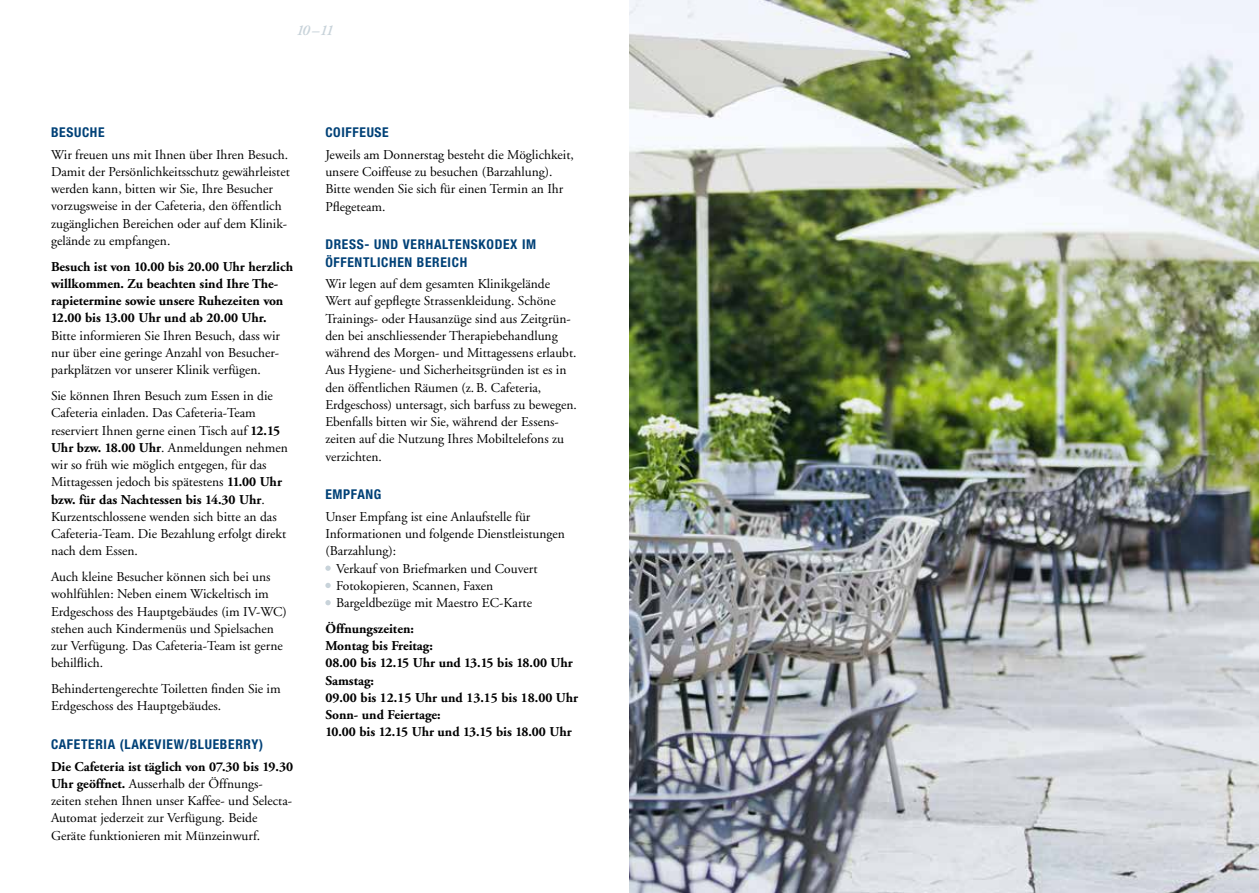
<style>
.page{position:relative;width:1259px;height:893px;background:#fff}
.page>*{position:absolute;margin:0;border:0;box-sizing:border-box;transform-origin:0 0}
.t1{font:italic 600 15px "Adobe Garamond";color:#c8d3da}
.t2{font:13.5px/17.2px "Adobe Garamond";color:#000}
.t3{font:700 13.5px/17.2px "Adobe Garamond";color:#000}
.t4{font:700 condensed 13.5px/17.2px "Helvetica Neue LT Pro";letter-spacing:.05em;color:#004177}
.s1{font-weight:700}
</style>
<div class="page">
<svg style="left:325px;top:565px;width:6px;height:6px"></svg>
<svg style="left:325px;top:583px;width:6px;height:5px"></svg>
<svg style="left:325px;top:600px;width:6px;height:5px"></svg>
<img style="left:629px;top:0;width:630px;height:893px">
<p class="t1" style="left:296px;top:22px;width:39px">10–11</p>
<p class="t4" style="left:51px;top:124px;width:55px">BESUCHE</p>
<p class="t2" style="left:51px;top:146px;width:240px">Wir freuen uns mit Ihnen über Ihren Besuch.<br>Damit der Persönlichkeitsschutz gewährleistet werden kann, bitten wir Sie, Ihre Besucher vorzugsweise in der Cafeteria, den öffentlich zugänglichen Bereichen oder auf dem Klinik&shy;gelände zu empfangen.</p>
<p class="t3" style="left:51px;top:258px;width:243px">Besuch ist von 10.00 bis 20.00 Uhr herzlich willkommen. Zu beachten sind Ihre The&shy;rapietermine sowie unsere Ruhezeiten von 12.00 bis 13.00 Uhr und ab 20.00 Uhr.</p>
<p class="t2" style="left:51px;top:327px;width:230px;text-align:justify">Bitte informieren Sie Ihren Besuch, dass wir nur über eine geringe Anzahl von Besucher&shy;parkplätzen vor unserer Klinik verfügen.</p>
<p class="t2" style="left:51px;top:387px;width:238px">Sie können Ihren Besuch zum Essen in die Cafeteria einladen. Das Cafeteria-Team reserviert Ihnen gerne einen Tisch auf <span class="s1">12.15<br>Uhr bzw. 18.00 Uhr</span>. Anmeldungen nehmen wir so früh wie möglich entgegen, für das Mittagessen jedoch bis spätestens <span class="s1">11.00 Uhr bzw. für das Nachtessen bis 14.30 Uhr</span>.<br>Kurzentschlossene wenden sich bitte an das Cafeteria-Team. Die Bezahlung erfolgt direkt nach dem Essen.</p>
<p class="t2" style="left:51px;top:568px;width:237px">Auch kleine Besucher können sich bei uns wohlfühlen: Neben einem Wickeltisch im Erdgeschoss des Hauptgebäudes (im IV-WC) stehen auch Kindermenüs und Spielsachen zur Verfügung. Das Cafeteria-Team ist gerne behilflich.</p>
<p class="t2" style="left:51px;top:680px;width:231px">Behindertengerechte Toiletten finden Sie im<br>Erdgeschoss des Hauptgebäudes.</p>
<p class="t4" style="left:51px;top:736px;width:214px">CAFETERIA (LAKEVIEW/BLUEBERRY)</p>
<p class="t2" style="left:51px;top:758px;width:243px"><span class="s1">Die Cafeteria ist täglich von 07.30 bis 19.30<br>Uhr geöffnet.</span> Ausserhalb der Öffnungs&shy;zeiten stehen Ihnen unser Kaffee- und Selecta-Automat jederzeit zur Verfügung. Beide Geräte funktionieren mit Münzeinwurf.</p>
<p class="t4" style="left:325px;top:124px;width:65px">COIFFEUSE</p>
<p class="t2" style="left:325px;top:146px;width:250px">Jeweils am Donnerstag besteht die Möglichkeit, unsere Coiffeuse zu besuchen (Barzahlung).<br>Bitte wenden Sie sich für einen Termin an Ihr Pflegeteam.</p>
<p class="t4" style="left:325px;top:236px;width:212px">DRESS- UND VERHALTENSKODEX IM<br>ÖFFENTLICHEN BEREICH</p>
<p class="t2" style="left:325px;top:276px;width:253px">Wir legen auf dem gesamten Klinikgelände Wert auf gepflegte Strassenkleidung. Schöne Trainings- oder Hausanzüge sind aus Zeitgrün&shy;den bei anschliessender Therapiebehandlung während des Morgen- und Mittagessens erlaubt.<br>Aus Hygiene- und Sicherheitsgründen ist es in den öffentlichen Räumen (z.B. Cafeteria, Erdgeschoss) untersagt, sich barfuss zu bewegen.<br>Ebenfalls bitten wir Sie, während der Essens&shy;zeiten auf die Nutzung Ihres Mobiltelefons zu verzichten.</p>
<p class="t4" style="left:325px;top:486px;width:58px">EMPFANG</p>
<p class="t2" style="left:325px;top:508px;width:206px">Unser Empfang ist eine Anlaufstelle für</p>
<p class="t2" style="left:325px;top:526px;width:241px">Informationen und folgende Dienstleistungen</p>
<p class="t2" style="left:325px;top:543px;width:72px">(Barzahlung):</p>
<p class="t2" style="left:336px;top:560px;width:203px">Verkauf von Briefmarken und Couvert</p>
<p class="t2" style="left:336px;top:577px;width:159px">Fotokopieren, Scannen, Faxen</p>
<p class="t2" style="left:336px;top:594px;width:198px">Bargeldbezüge mit Maestro EC-Karte</p>
<p class="t3" style="left:325px;top:620px;width:254px">Öffnungszeiten:<br>Montag bis Freitag:<br>08.00 bis 12.15 Uhr und 13.15 bis 18.00 Uhr<br>Samstag:<br>09.00 bis 12.15 Uhr und 13.15 bis 18.00 Uhr<br>Sonn- und Feiertage:<br>10.00 bis 12.15 Uhr und 13.15 bis 18.00 Uhr</p>
</div>
